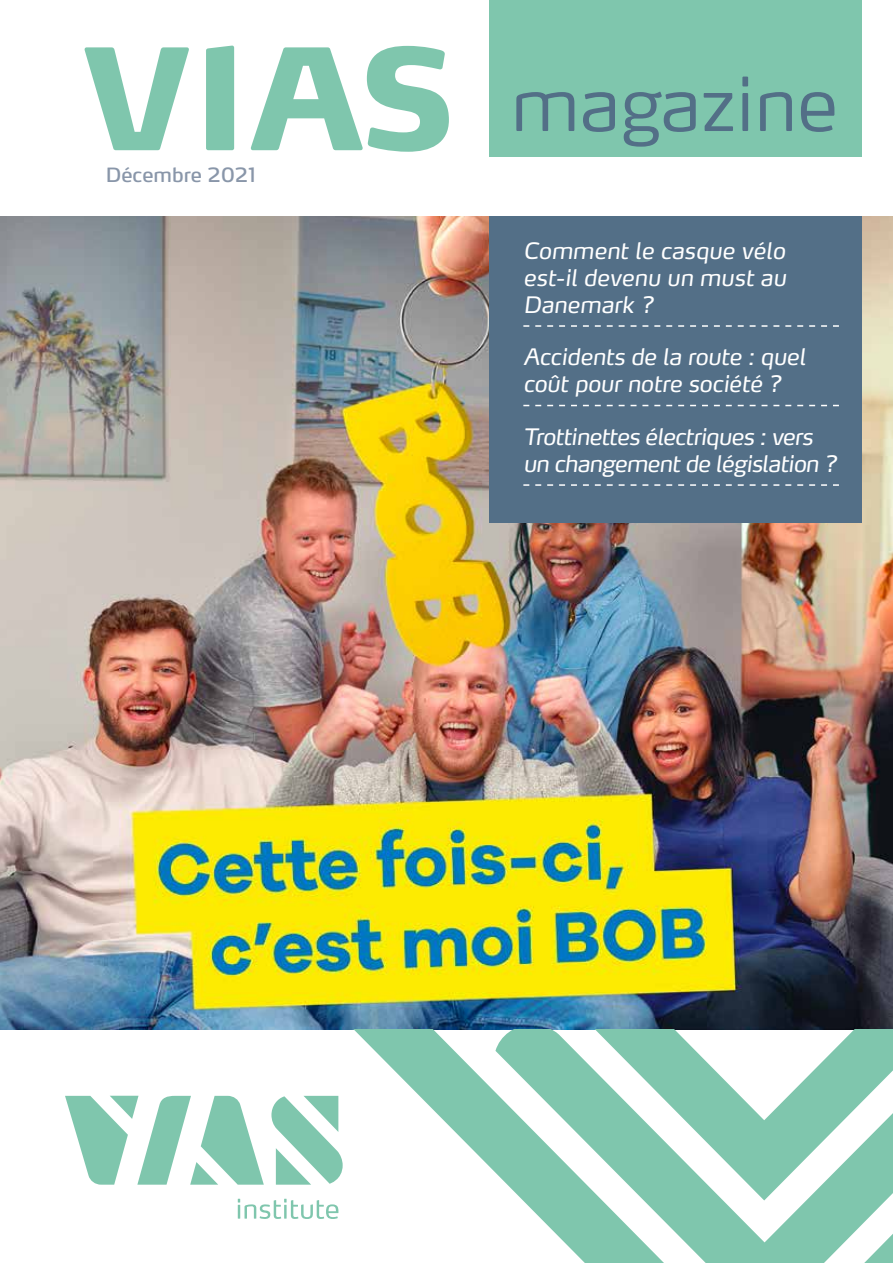
<style>
.page{position:relative;width:893px;height:1263px;background:#fff}
.page>*{position:absolute;margin:0;border:0;box-sizing:border-box;transform-origin:0 0}
.t1{font:900 139.05px "Max OT";color:#7fc6ad}
.t2{font:300 72.45px "Max OT";color:#536f87}
.t3{font:italic 22.5px/27px "Max OT";letter-spacing:-.01em;color:#fff;text-align:justify}
.t4{font:italic 22.5px/27px "Max OT";letter-spacing:-.03em;color:#fff}
.t5{font:19.5px "Max OT";color:#8996a9}
</style>
<div class="page">
<img style="left:0;top:216px;width:893px;height:813px">
<div style="left:489px;top:216px;width:372px;height:306px;background:#536f87"></div>
<svg style="left:271px;top:1096px;width:23px;height:89px"></svg>
<svg style="left:65px;top:1096px;width:199px;height:89px"></svg>
<svg style="left:238px;top:1199px;width:56px;height:20px"></svg>
<svg style="left:294px;top:1029px;width:599px;height:234px"></svg>
<svg style="left:493px;top:1029px;width:400px;height:171px;fill:#7fc6ad"></svg>
<div style="left:489px;top:0;width:372px;height:157px;background:#7fc6ad"></div>
<svg style="left:523px;top:325px;width:316px;height:2px"></svg>
<svg style="left:523px;top:405px;width:316px;height:1px"></svg>
<svg style="left:523px;top:484px;width:316px;height:2px"></svg>
<h1 class="t1" style="left:81px;top:7px;width:378px">VIAS</h1>
<p class="t5" style="left:106px;top:162px;width:152px">Décembre 2021</p>
<h2 class="t2" style="left:511px;top:57px;width:329px">magazine</h2>
<p class="t3" style="left:523px;top:236px;width:264px">Comment le casque vélo est-il devenu un must au Danemark ?</p>
<p class="t3" style="left:523px;top:343px;width:284px">Accidents de la route : quel coût pour notre société ?</p>
<p class="t4" style="left:523px;top:422px;width:315px">Trottinettes électriques : vers un changement de législation ?</p>
</div>
